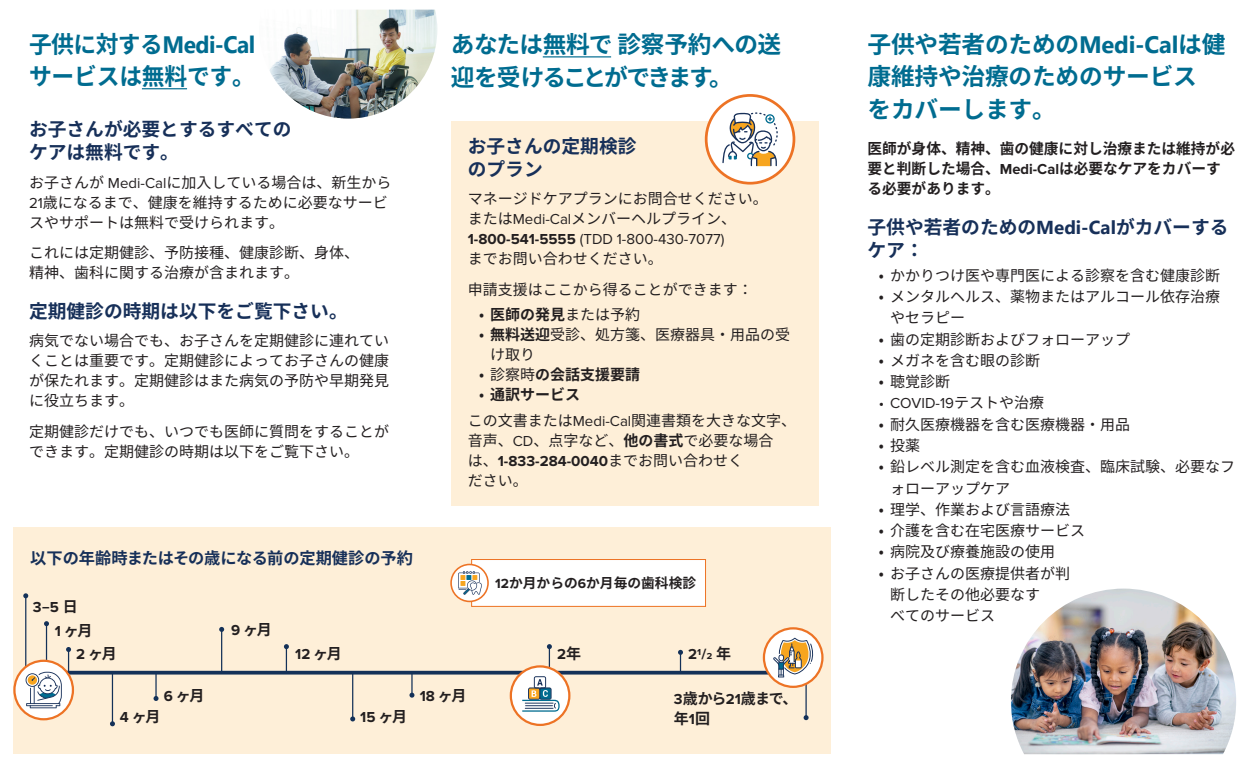
<style>
.page{position:relative;width:1260px;height:765px;background:#fff}
.page>*{position:absolute;margin:0;border:0;box-sizing:border-box;transform-origin:0 0}
.t1{font:700 23.75px/32.5px "Noto Sans CJ Kjp";letter-spacing:-.01em;color:#006c90}
.t2{font:700 23.75px/32.5px "Noto Sans CJ Kjp";letter-spacing:-.035em;color:#006c90}
.t3{font:700 23.75px/32.5px "Noto Sans CJ Kjp";letter-spacing:-.01em;color:#006c90;scale:.96 1}
.t4{font:700 18.75px/23px "Noto Sans CJ Kjp";color:#173059}
.t5{font:700 16.25px "Noto Sans CJ Kjp";letter-spacing:-.015em;color:#173059}
.t6{font:15px/20px "Noto Sans CJ Kjp";color:#231f20}
.t7{font:700 15px/20px "Noto Sans CJ Kjp";color:#231f20}
.t8{font:700 15px "Proxima Nova";color:#231f20}
.t9{font:15px "Proxima Nova";color:#231f20}
.t10{font:700 13.75px "Noto Sans CJ Kjp";color:#231f20}
.s1{font-family:"Segoe UI"}
.s2{font-family:"Proxima Nova"}
.s3{font-family:"Noto Sans CJ Kjp"}
.s4{font-family:"Proxima Nova";font-weight:700}
.s5{font-weight:700}
.s6{font-weight:400}
</style>
<div class="page">
<hr style="left:142px;top:88px;width:45px;height:1px;background:#006c90">
<img style="left:269px;top:10px;width:168px;height:109px">
<hr style="left:543px;top:56px;width:68px;height:1px;background:#006c90">
<div style="left:451px;top:121px;width:368px;height:384px;background:#feefd8"></div>
<div style="left:706px;top:95px;width:88px;height:88px;background:#fff;border-radius:50%"></div>
<div style="left:705px;top:94px;width:90px;height:91px;border:3px solid #ed7325;border-radius:50%"></div>
<svg style="left:722px;top:112px;width:56px;height:54px"></svg>
<img style="left:1011px;top:589px;width:225px;height:165px">
<div style="left:13px;top:527px;width:818px;height:227px;background:#feefd8"></div>
<svg style="left:71px;top:671px;width:698px;height:4px;background:#2f4665"></svg>
<hr style="left:25px;top:596px;width:1px;height:82px;background:#143158">
<svg style="left:23px;top:593px;width:5px;height:5px"></svg>
<hr style="left:46px;top:624px;width:1px;height:49px;background:#143158">
<svg style="left:44px;top:621px;width:5px;height:5px"></svg>
<hr style="left:112px;top:671px;width:1px;height:53px;background:#143158">
<svg style="left:110px;top:721px;width:5px;height:5px"></svg>
<hr style="left:805px;top:671px;width:2px;height:47px;background:#143158">
<svg style="left:804px;top:715px;width:5px;height:5px"></svg>
<hr style="left:352px;top:671px;width:1px;height:48px;background:#143158">
<svg style="left:350px;top:716px;width:5px;height:5px"></svg>
<svg style="left:14px;top:661px;width:59px;height:58px"></svg>
<div style="left:13px;top:660px;width:61px;height:60px;border:2px solid #ed7325;border-radius:50%"></div>
<svg style="left:26px;top:647px;width:45px;height:61px"></svg>
<hr style="left:221px;top:629px;width:1px;height:43px;background:#143158">
<svg style="left:219px;top:627px;width:5px;height:5px"></svg>
<hr style="left:549px;top:647px;width:1px;height:49px;background:#143158">
<svg style="left:547px;top:644px;width:5px;height:5px"></svg>
<svg style="left:678px;top:650px;width:5px;height:23px"></svg>
<hr style="left:155px;top:671px;width:2px;height:27px;background:#143158">
<svg style="left:154px;top:696px;width:5px;height:5px"></svg>
<hr style="left:411px;top:671px;width:2px;height:24px;background:#143158">
<svg style="left:409px;top:693px;width:5px;height:5px"></svg>
<svg style="left:511px;top:666px;width:58px;height:59px"></svg>
<div style="left:510px;top:665px;width:60px;height:61px;border:2px solid #ed7325;border-radius:50%"></div>
<svg style="left:522px;top:676px;width:38px;height:36px"></svg>
<svg style="left:764px;top:628px;width:58px;height:59px"></svg>
<div style="left:763px;top:627px;width:61px;height:61px;border:2px solid #ed7325;border-radius:50%"></div>
<svg style="left:773px;top:638px;width:41px;height:39px;background:#ccbb9c"></svg>
<div style="left:472px;top:560px;width:234px;height:46px;background:#fff"></div>
<div style="left:471px;top:559px;width:235px;height:48px;border:1px solid #ed7325"></div>
<svg style="left:451px;top:564px;width:37px;height:37px"></svg>
<div style="left:450px;top:564px;width:39px;height:38px;border:2px solid #ed7325;border-radius:50%"></div>
<svg style="left:458px;top:571px;width:24px;height:24px"></svg>
<svg style="left:284px;top:644px;width:5px;height:29px"></svg>
<h2 class="t3" style="left:29px;top:28px;width:237px">子供に対する<span class="s1">Medi-Cal</span>サービスは無料です。</h2>
<h3 class="t4" style="left:29px;top:118px;width:264px">お子さんが必要とするすべてのケアは無料です。</h3>
<p class="t6" style="left:29px;top:172px;width:364px">お子さんが <span class="s2">Medi-Cal</span>に加入している場合は、新生から<br><span class="s2">21</span>歳になるまで、健康を維持するために必要なサービスやサポートは無料で受けられます。</p>
<p class="t6" style="left:29px;top:243px;width:331px">これには定期健診、予防接種、健康診断、身体、精神、歯科に関する治療が含まれます。</p>
<h3 class="t4" style="left:29px;top:300px;width:320px">定期健診の時期は以下をご覧下さい。</h3>
<p class="t6" style="left:29px;top:331px;width:361px;text-align:justify">病気でない場合でも、お子さんを定期健診に連れていくことは重要です。定期健診によってお子さんの健康が保たれます。定期健診はまた病気の予防や早期発見に役立ちます。</p>
<p class="t6" style="left:29px;top:422px;width:361px">定期健診だけでも、いつでも医師に質問をすることができます。定期健診の時期は以下をご覧下さい。</p>
<h2 class="t5" style="left:30px;top:549px;width:384px">以下の年齢時またはその歳になる前の定期健診の予約</h2>
<p class="t8" style="left:33px;top:598px;width:46px">3<span class="s3">–</span>5 <span class="s3">日</span></p>
<p class="t7" style="left:55px;top:621px;width:39px"><span class="s2">1</span> ヶ月</p>
<p class="t7" style="left:231px;top:620px;width:42px"><span class="s2">9</span> ヶ月</p>
<p class="t7" style="left:76px;top:644px;width:42px"><span class="s2">2</span> ヶ月</p>
<p class="t8" style="left:295px;top:645px;width:48px">12 <span class="s3">ヶ月</span></p>
<h2 class="t2" style="left:451px;top:29px;width:332px">あなたは無料で診察予約への送迎を受けることができます。</h2>
<h3 class="t4" style="left:468px;top:135px;width:170px">お子さんの定期検診のプラン</h3>
<p class="t6" style="left:468px;top:189px;width:301px">マネージドケアプランにお問合せください。または<span class="s2">Medi-Cal</span>メンバーヘルプライン、<br><span class="s4">1-800-541-5555</span> <span class="s2">(TDD 1-800-430-7077)<br></span>までお問い合わせください。</p>
<p class="t6" style="left:468px;top:280px;width:286px">申請支援はここから得ることができます：</p>
<p class="t6" style="left:479px;top:305px;width:163px">• <span class="s5">医師の発見</span>または予約</p>
<p class="t6" style="left:490px;top:325px;width:301px;text-indent:-11px">• <span class="s5">無料送迎</span>受診、処方箋、医療器具・用品の受け取り</p>
<p class="t7" style="left:479px;top:365px;width:163px"><span class="s6">• 診察時</span>の会話支援要請</p>
<p class="t7" style="left:479px;top:385px;width:103px"><span class="s6">•</span> 通訳サービス</p>
<p class="t6" style="left:468px;top:411px;width:330px">この文書または<span class="s2">Medi-Cal</span>関連書類を大きな文字、音声、<span class="s2">CD</span>、点字など、<span class="s5">他の書式</span>で必要な場合<br>は、<span class="s4">1-833-284-0040</span>までお問い合わせく<br>ださい。</p>
<p class="t10" style="left:495px;top:575px;width:203px"><span class="s2">12</span>か月からの<span class="s2">6</span>か月毎の歯科検診</p>
<p class="t8" style="left:557px;top:645px;width:26px">2<span class="s3">年</span></p>
<p class="t8" style="left:688px;top:645px;width:45px">21/2 <span class="s3">年</span></p>
<p class="t7" style="left:164px;top:686px;width:42px"><span class="s2">6</span> ヶ月</p>
<p class="t8" style="left:420px;top:687px;width:48px">18 <span class="s3">ヶ月</span></p>
<p class="t7" style="left:674px;top:689px;width:125px"><span class="s2">3</span>歳から<span class="s2">21</span>歳まで、</p>
<p class="t7" style="left:120px;top:707px;width:42px"><span class="s2">4</span> ヶ月</p>
<p class="t8" style="left:360px;top:708px;width:48px">15 <span class="s3">ヶ月</span></p>
<p class="t7" style="left:674px;top:709px;width:38px">年<span class="s2">1</span>回</p>
<h2 class="t1" style="left:868px;top:28px;width:359px">子供や若者のための<span class="s1">Medi-Cal</span>は健康維持や治療のためのサービスをカバーします。</h2>
<p class="t7" style="left:868px;top:139px;width:369px">医師が身体、精神、歯の健康に対し治療または維持が必要と判断した場合、<span class="s2">Medi-Cal</span>は必要なケアをカバーする必要があります。</p>
<h3 class="t4" style="left:868px;top:216px;width:362px">子供や若者のための<span class="s1">Medi-Cal</span>がカバーするケア：</h3>
<p class="t6" style="left:879px;top:266px;width:343px">• かかりつけ医や専門医による診察を含む健康診断</p>
<p class="t6" style="left:890px;top:286px;width:331px;line-height:21.2px;text-indent:-11px">• メンタルヘルス、薬物またはアルコール依存治療やセラピー</p>
<p class="t6" style="left:879px;top:330px;width:253px">• 歯の定期診断およびフォローアップ</p>
<p class="t6" style="left:879px;top:351px;width:163px">• メガネを含む眼の診断</p>
<p class="t6" style="left:879px;top:372px;width:73px">• 聴覚診断</p>
<p class="t9" style="left:879px;top:395px;width:167px">• COVID-19<span class="s3">テストや治療</span></p>
<p class="t6" style="left:879px;top:415px;width:253px">• 耐久医療機器を含む医療機器・用品</p>
<p class="t6" style="left:879px;top:436px;width:43px">• 投薬</p>
<p class="t6" style="left:890px;top:456px;width:346px;line-height:21.2px;text-indent:-11px">• 鉛レベル測定を含む血液検査、臨床試験、必要なフォローアップケア</p>
<p class="t6" style="left:879px;top:500px;width:193px">• 理学、作業および言語療法</p>
<p class="t6" style="left:879px;top:521px;width:208px">• 介護を含む在宅医療サービス</p>
<p class="t6" style="left:879px;top:542px;width:178px">• 病院及び療養施設の使用</p>
<p class="t6" style="left:890px;top:563px;width:181px;line-height:21.2px;text-indent:-11px">• お子さんの医療提供者が判断したその他必要なす<br>べてのサービス</p>
</div>
